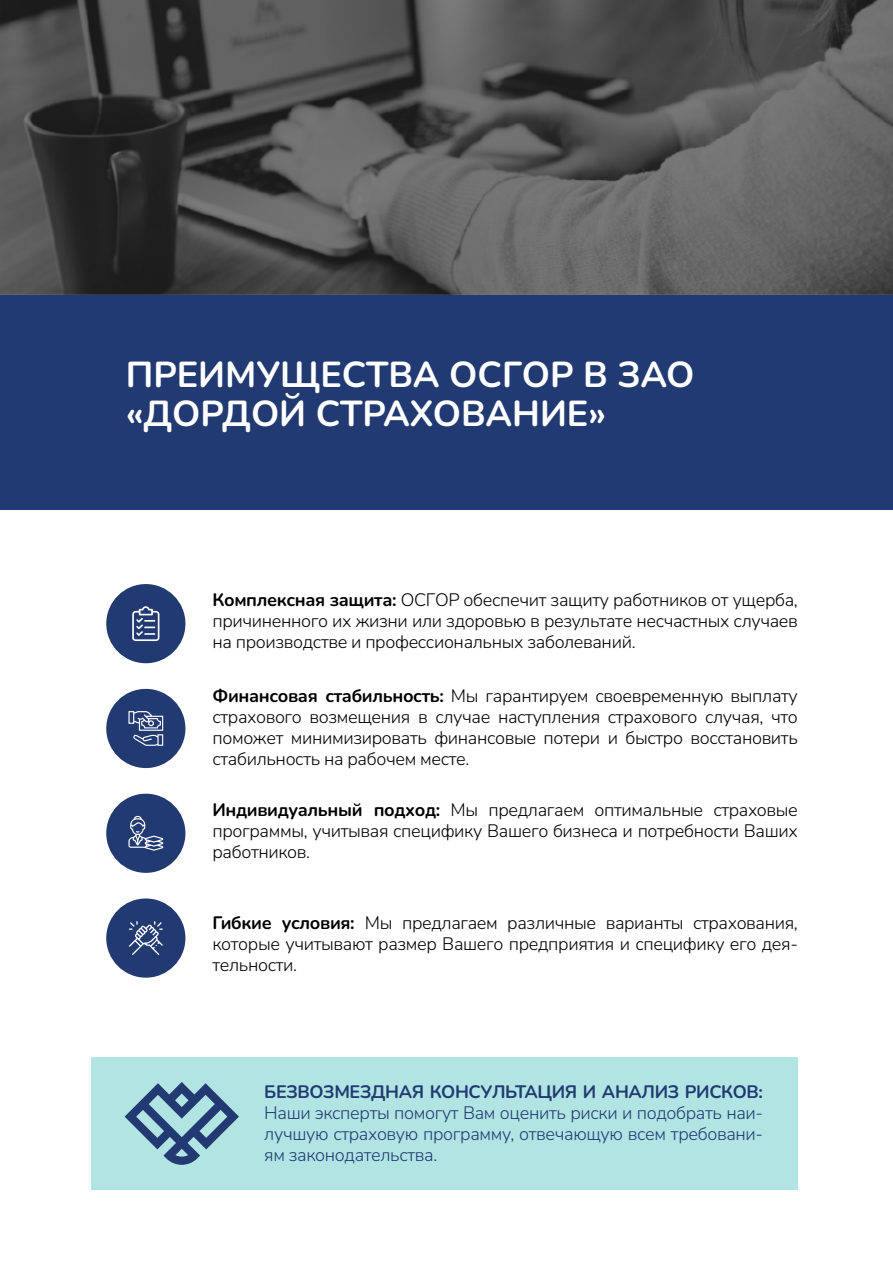
<style>
.page{position:relative;width:893px;height:1263px;background:#fff}
.page>*{position:absolute;margin:0;border:0;box-sizing:border-box;transform-origin:0 0}
.t1{font:700 36px/39px "Nunito";color:#fff}
.t2{font:300 18px/21px "Nunito";letter-spacing:-.02em;color:#000;text-align:justify}
.t3{font:300 18px/21px "Nunito";letter-spacing:-.02em;color:#213a72;text-align:justify}
.t4{font:700 18px "Nunito";letter-spacing:-.02em;color:#213a72}
.s1{font-weight:700}
</style>
<div class="page">
<div style="left:0;top:294px;width:893px;height:216px;background:#213a72"></div>
<img style="left:0;top:0;width:893px;height:294px">
<div style="left:92px;top:1057px;width:706px;height:133px;background:#b1e4e3"></div>
<svg style="left:125px;top:1082px;width:114px;height:83px"></svg>
<div style="left:106px;top:584px;width:79px;height:79px;background:#213a72;border-radius:40px"></div>
<svg style="left:132px;top:606px;width:27px;height:35px"></svg>
<div style="left:106px;top:689px;width:79px;height:79px;background:#213a72;border-radius:40px"></div>
<svg style="left:128px;top:711px;width:35px;height:35px"></svg>
<div style="left:106px;top:794px;width:79px;height:79px;background:#213a72;border-radius:40px"></div>
<svg style="left:128px;top:815px;width:35px;height:36px"></svg>
<div style="left:106px;top:898px;width:79px;height:80px;background:#213a72;border-radius:40px"></div>
<svg style="left:129px;top:921px;width:34px;height:34px"></svg>
<h1 class="t1" style="left:126px;top:354px;width:570px">ПРЕИМУЩЕСТВА ОСГОР В ЗАО «ДОРДОЙ СТРАХОВАНИЕ»</h1>
<p class="t2" style="left:212px;top:589px;width:587px"><span class="s1">Комплексная защита:</span> ОСГОР обеспечит защиту работников от ущерба, причиненного их жизни или здоровью в результате несчастных случаев на производстве и профессиональных заболеваний.</p>
<p class="t2" style="left:212px;top:684px;width:587px"><span class="s1">Финансовая стабильность:</span> Мы гарантируем своевременную выплату страхового возмещения в случае наступления страхового случая, что поможет минимизировать финансовые потери и быстро восстановить стабильность на рабочем месте.</p>
<p class="t2" style="left:212px;top:798px;width:587px"><span class="s1">Индивидуальный подход:</span> Мы предлагаем оптимальные страховые программы, учитывая специфику Вашего бизнеса и потребности Ваших работников.</p>
<p class="t2" style="left:212px;top:911px;width:587px"><span class="s1">Гибкие условия:</span> Мы предлагаем различные варианты страхования, которые учитывают размер Вашего предприятия и специфику его дея&shy;тельности.</p>
<p class="t4" style="left:264px;top:1079px;width:500px">БЕЗВОЗМЕЗДНАЯ КОНСУЛЬТАЦИЯ И АНАЛИЗ РИСКОВ:</p>
<p class="t3" style="left:264px;top:1102px;width:500px">Наши эксперты помогут Вам оценить риски и подобрать наи&shy;лучшую страховую программу, отвечающую всем требовани&shy;ям законодательства.</p>
</div>
